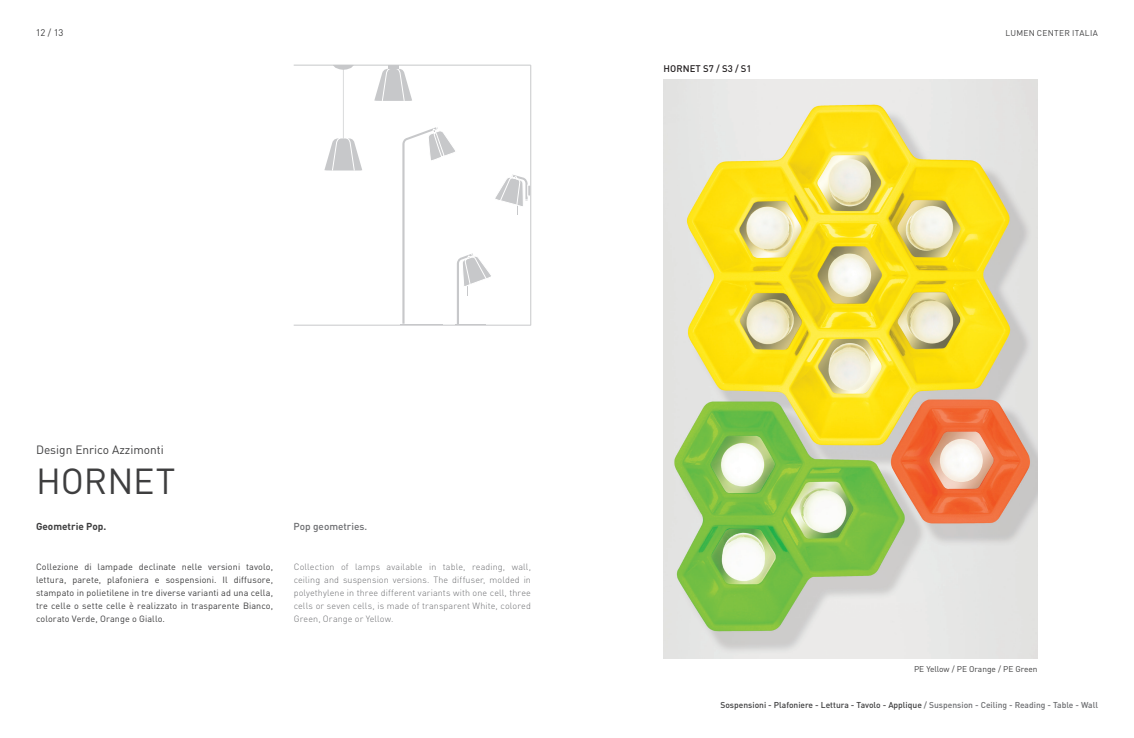
<style>
.page{position:relative;width:1134px;height:738px;background:#fff}
.page>*{position:absolute;margin:0;border:0;box-sizing:border-box;transform-origin:0 0}
.Prodotto{font:35.7px "DIN Pro";letter-spacing:-.005em;color:#3e3e3f}
.Design{font:11.9px "DIN Pro";color:#3e3e3f}
.text_ita{font:500 10px "DIN Pro";color:#6c6d70}
.text_ita-2{font:700 10px "DIN Pro";color:#3e3e3f}
.t1{font:500 9.5px "DIN Pro";letter-spacing:.01em;color:#231f20}
.n_pagina{font:9.5px "DIN Pro";color:#3e3e3f}
.text_ita-3{font:9px/13px "DIN Pro";letter-spacing:.01em;color:#3e3e3f;text-align:justify}
.text_ita-4{font:300 9px/13px "DIN Pro";letter-spacing:.01em;color:#6c6d70;text-align:justify}
.text_ita-5{font:500 8.5px "DIN Pro";color:#3e3e3f}
.t2{font:8.3px "DIN Pro";color:#3e3e3f}
.t3{font:8.3px "DIN Pro";letter-spacing:.035em;color:#3e3e3f}
.s1{color:#6c6d70}
</style>
<div class="page">
<img style="left:663px;top:79px;width:374px;height:579px">
<hr style="left:294px;top:65px;width:237px;height:1px;background:#c7c8ca">
<hr style="left:294px;top:325px;width:237px;height:1px;background:#c7c8ca">
<svg style="left:324px;top:65px;width:38px;height:106px"></svg>
<svg style="left:374px;top:65px;width:38px;height:36px"></svg>
<hr style="left:401px;top:323px;width:42px;height:1px;background:#c7c8ca">
<hr style="left:531px;top:65px;width:1px;height:260px;background:#c7c8ca">
<svg style="left:402px;top:126px;width:129px;height:198px"></svg>
<p class="n_pagina" style="left:36px;top:25px;width:29px">12 / 13</p>
<p class="t1" style="left:663px;top:61px;width:90px">HORNET S7 / S3 / S1</p>
<p class="t3" style="left:1005px;top:27px;width:94px">LUMEN CENTER ITALIA</p>
<p class="Design" style="left:36px;top:440px;width:129px">Design Enrico Azzimonti</p>
<p class="Prodotto" style="left:36px;top:452px;width:141px">HORNET</p>
<p class="text_ita-2" style="left:36px;top:517px;width:72px">Geometrie Pop.</p>
<p class="text_ita" style="left:294px;top:517px;width:75px">Pop geometries.</p>
<p class="text_ita-3" style="left:36px;top:558px;width:239px">Collezione di lampade declinate nelle versioni tavolo, lettura, parete, plafoniera e sospensioni. Il diffusore, stampato in polietilene in tre diverse varianti ad una cella, tre celle o sette celle è realizzato in trasparente Bianco, colorato Verde, Orange o Giallo.</p>
<p class="text_ita-4" style="left:294px;top:558px;width:239px">Collection of lamps available in table, reading, wall, ceiling and suspension versions. The diffuser, molded in polyethylene in three different variants with one cell, three cells or seven cells, is made of transparent White, colored Green, Orange or Yellow.</p>
<p class="t2" style="left:914px;top:661px;width:125px">PE Yellow / PE Orange / PE Green</p>
<p class="text_ita-5" style="left:720px;top:697px;width:379px">Sospensioni - Plafoniere - Lettura - Tavolo - Applique <span class="s1">/ Suspension - Ceiling - Reading - Table - Wall</span></p>
</div>
